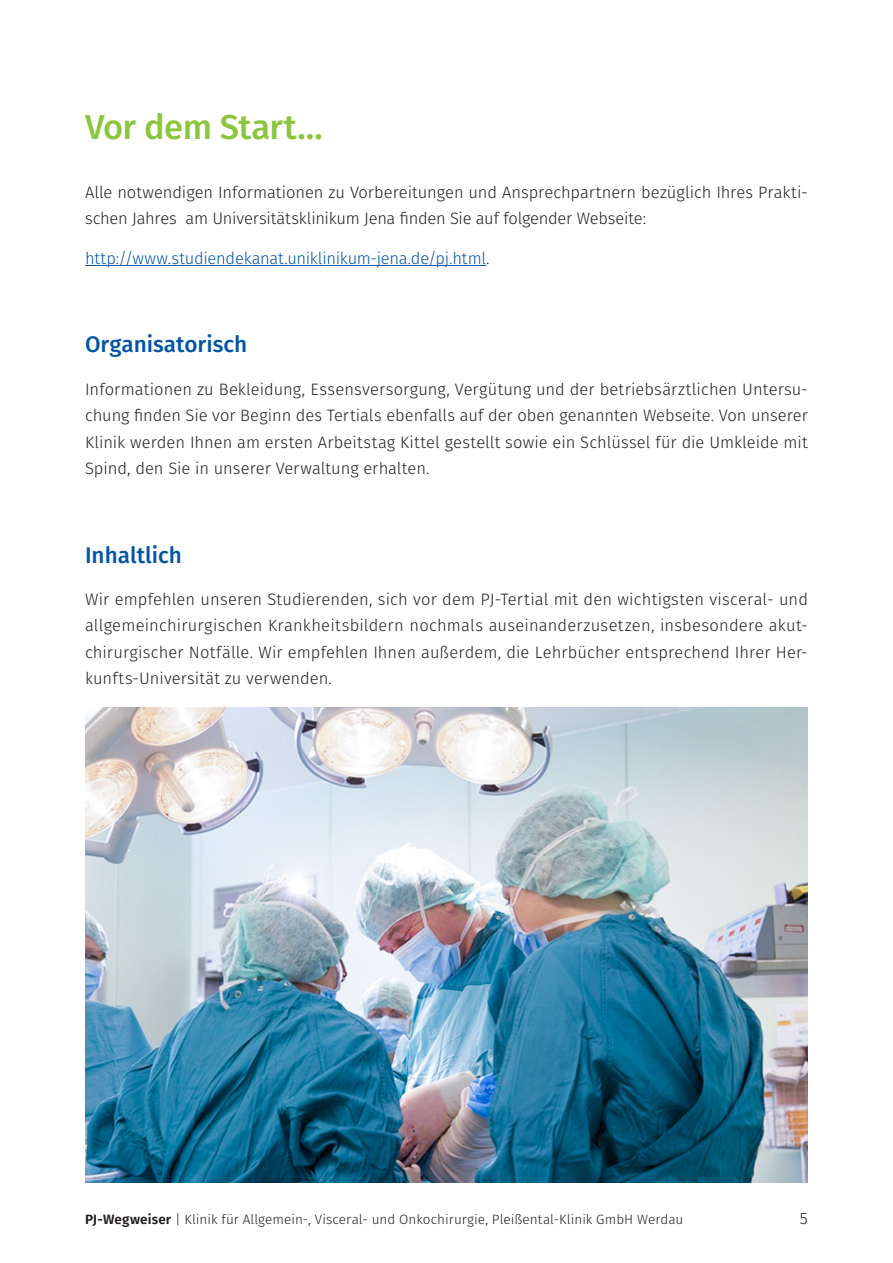
<style>
.page{position:relative;width:893px;height:1263px;background:#fff}
.page>*{position:absolute;margin:0;border:0;box-sizing:border-box;transform-origin:0 0}
.t1{font:500 34.5px "Fira Sans";letter-spacing:-.02em;color:#8bc63e}
.t2{font:500 22.5px "Fira Sans";color:#0154a6}
.t3{font:300 16.5px/26.2px "Fira Sans";color:#231f20;text-align:justify}
.t4{font:300 16.5px "Fira Sans";letter-spacing:-.015em;color:#0154a6}
.t5{font:300 13.5px "Fira Sans";letter-spacing:.005em;color:#231f20}
.s1{color:#231f20}
.s2{font-weight:600}
</style>
<div class="page">
<hr style="left:85px;top:265px;width:401px;height:1px;background:#0154a6">
<img style="left:85px;top:708px;width:723px;height:475px">
<h1 class="t1" style="left:85px;top:99px;width:239px">Vor dem Start…</h1>
<p class="t3" style="left:85px;top:179px;width:724px">Alle notwendigen Informationen zu Vorbereitungen und Ansprechpartnern bezüglich Ihres Prakti&shy;schen Jahres am Universitätsklinikum Jena finden Sie auf folgender Webseite:</p>
<p class="t4" style="left:85px;top:246px;width:406px">http://www.studiendekanat.uniklinikum-jena.de/pj.html<span class="s1">.</span></p>
<h2 class="t2" style="left:85px;top:327px;width:164px">Organisatorisch</h2>
<p class="t3" style="left:85px;top:376px;width:724px">Informationen zu Bekleidung, Essensversorgung, Vergütung und der betriebsärztlichen Untersu&shy;chung finden Sie vor Beginn des Tertials ebenfalls auf der oben genannten Webseite. Von unserer Klinik werden Ihnen am ersten Arbeitstag Kittel gestellt sowie ein Schlüssel für die Umkleide mit Spind, den Sie in unserer Verwaltung erhalten.</p>
<h2 class="t2" style="left:85px;top:537px;width:98px">Inhaltlich</h2>
<p class="t3" style="left:85px;top:586px;width:724px">Wir empfehlen unseren Studierenden, sich vor dem PJ-Tertial mit den wichtigsten visceral- und allgemeinchirurgischen Krankheitsbildern nochmals auseinanderzusetzen, insbesondere akut&shy;chirurgischer Notfälle. Wir empfehlen Ihnen außerdem, die Lehrbücher entsprechend Ihrer Her&shy;kunfts-Universität zu verwenden.</p>
<p class="t5" style="left:85px;top:1210px;width:600px"><span class="s2">PJ-Wegweiser</span> | Klinik für Allgemein-, Visceral- und Onkochirurgie, Pleißental-Klinik GmbH Werdau</p>
<p class="t3" style="left:800px;top:1205px;width:10px">5</p>
</div>
